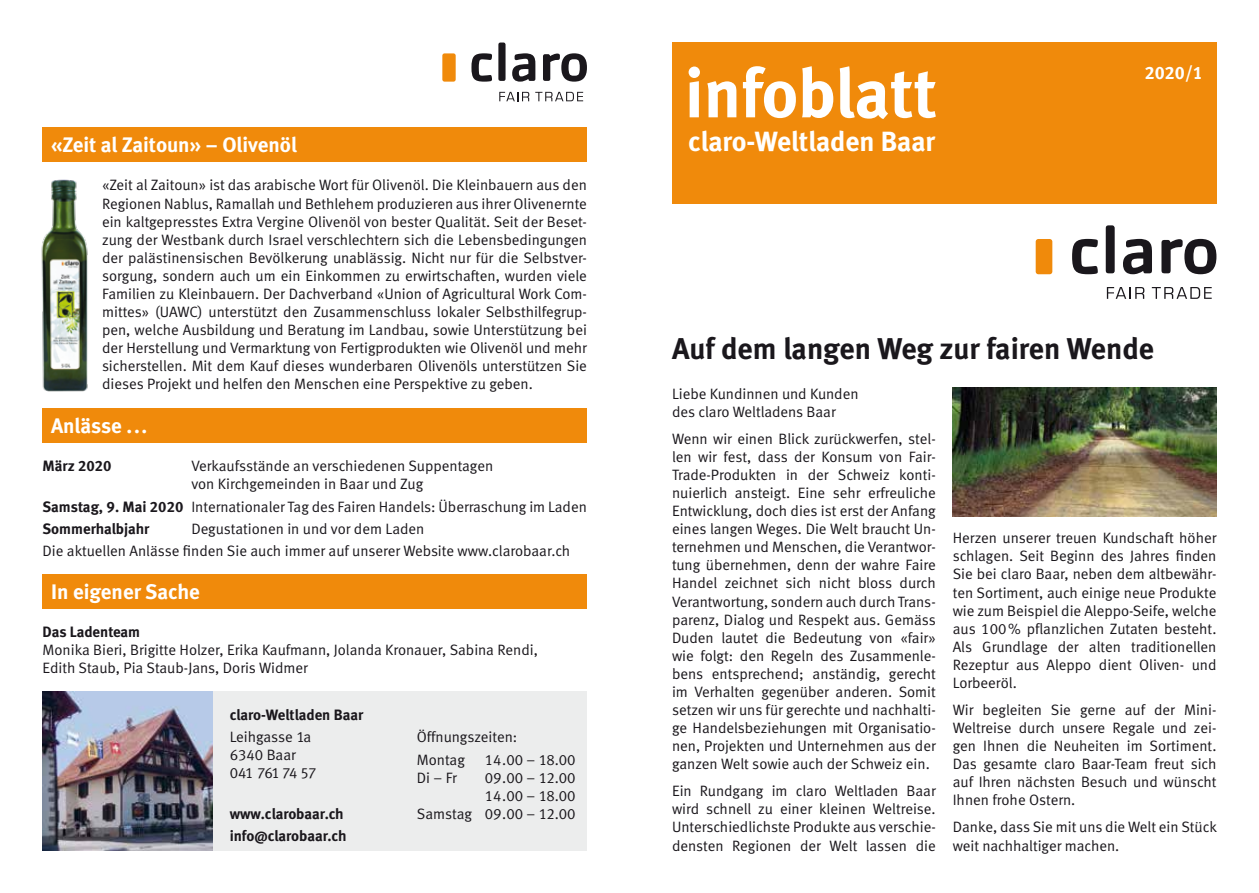
<style>
.page{position:relative;width:1259px;height:893px;background:#fff}
.page>*{position:absolute;margin:0;border:0;box-sizing:border-box;transform-origin:0 0}
.t1{font:69px "Meta Bold LF";color:#fff}
.t2{font:30px "Meta Bold LF";color:#1a171c}
.t3{font:27.75px "Meta Bold LF";color:#fff}
.t4{font:21px "Meta Bold LF";color:#fff}
.t5{font:18px "Meta Bold LF";color:#fff}
.t6{font:15px/18px "Meta Normal LF";color:#1a171c}
.t7{font:15px/22.4px "Meta Bold LF";color:#1a171c}
.s1{font-family:"Meta Bold LF"}
</style>
<div class="page">
<img style="left:952px;top:388px;width:264px;height:128px">
<div style="left:672px;top:43px;width:544px;height:161px;background:#f08a0b"></div>
<div style="left:1035px;top:239px;width:17px;height:35px;background:#f08a0b;border-radius:3px"></div>
<svg style="left:1107px;top:287px;width:37px;height:12px"></svg>
<svg style="left:1151px;top:287px;width:60px;height:12px"></svg>
<svg style="left:1072px;top:239px;width:25px;height:35px"></svg>
<svg style="left:1105px;top:225px;width:9px;height:48px"></svg>
<svg style="left:1123px;top:239px;width:29px;height:35px"></svg>
<svg style="left:1161px;top:239px;width:55px;height:35px"></svg>
<div style="left:442px;top:53px;width:14px;height:29px;background:#f08a0b;border-radius:2px"></div>
<svg style="left:499px;top:92px;width:30px;height:9px"></svg>
<svg style="left:535px;top:92px;width:48px;height:9px"></svg>
<svg style="left:471px;top:53px;width:21px;height:29px"></svg>
<svg style="left:498px;top:43px;width:7px;height:38px"></svg>
<svg style="left:512px;top:53px;width:23px;height:29px"></svg>
<svg style="left:543px;top:53px;width:44px;height:29px"></svg>
<div style="left:213px;top:691px;width:374px;height:159px;background:#eceded"></div>
<div style="left:43px;top:574px;width:544px;height:34px;background:#f08a0b"></div>
<div style="left:43px;top:128px;width:544px;height:34px;background:#f08a0b"></div>
<div style="left:43px;top:408px;width:544px;height:34px;background:#f08a0b"></div>
<img style="left:43px;top:691px;width:170px;height:159px">
<img style="left:41px;top:179px;width:47px;height:213px">
<h3 class="t4" style="left:51px;top:133px;width:247px">«Zeit al Zaitoun» – Olivenöl</h3>
<p class="t6" style="left:102px;top:176px;width:486px;text-align:justify">«Zeit al Zaitoun» ist das arabische Wort für Olivenöl. Die Kleinbauern aus den Regionen Nablus, Ramallah und Bethlehem produzieren aus ihrer Olivenernte ein kaltgepresstes Extra Vergine Olivenöl von bester Qualität. Seit der Beset&shy;zung der Westbank durch Israel verschlechtern sich die Lebensbedingungen der palästinensischen Bevölkerung unablässig. Nicht nur für die Selbstver&shy;sorgung, sondern auch um ein Einkommen zu erwirtschaften, wurden viele Familien zu Kleinbauern. Der Dachverband «Union of Agricultural Work Com&shy;mittes» (UAWC) unterstützt den Zusammenschluss lokaler Selbsthilfegrup&shy;pen, welche Ausbildung und Beratung im Landbau, sowie Unterstützung bei der Herstellung und Vermarktung von Fertigprodukten wie Olivenöl und mehr sicherstellen. Mit dem Kauf dieses wunderbaren Olivenöls unterstützen Sie dieses Projekt und helfen den Menschen eine Perspektive zu geben.</p>
<h3 class="t4" style="left:51px;top:413px;width:98px">Anlässe ...</h3>
<p class="t7" style="left:43px;top:455px;width:71px">März 2020</p>
<p class="t6" style="left:191px;top:457px;width:303px">Verkaufsstände an verschiedenen Suppentagen von Kirchgemeinden in Baar und Zug</p>
<p class="t6" style="left:43px;top:497px;width:546px"><span class="s1">Samstag, 9. Mai 2020</span> Internationaler Tag des Fairen Handels: Überraschung im Laden</p>
<p class="t7" style="left:43px;top:517px;width:108px">Sommerhalbjahr</p>
<p class="t6" style="left:43px;top:517px;width:529px;line-height:22.4px;text-align:center">Degustationen in und vor dem Laden<br>Die aktuellen Anlässe finden Sie auch immer auf unserer Website www.clarobaar.ch</p>
<h3 class="t4" style="left:51px;top:579px;width:150px">In eigener Sache</h3>
<p class="t7" style="left:43px;top:620px;width:99px">Das Ladenteam</p>
<p class="t6" style="left:43px;top:641px;width:497px">Monika Bieri, Brigitte Holzer, Erika Kaufmann, Jolanda Kronauer, Sabina Rendi,<br>Edith Staub, Pia Staub-Jans, Doris Widmer</p>
<p class="t7" style="left:230px;top:703px;width:135px">claro-Weltladen Baar</p>
<p class="t6" style="left:230px;top:727px;width:88px">Leihgasse 1a<br>6340 Baar<br>041 761 74 57</p>
<p class="t7" style="left:230px;top:802px;width:118px">www.clarobaar.ch info@clarobaar.ch</p>
<p class="t6" style="left:417px;top:726px;width:102px;line-height:22.4px">Öffnungszeiten:<br>Montag</p>
<p class="t6" style="left:485px;top:750px;width:92px">14.00 – 18.00</p>
<p class="t6" style="left:417px;top:768px;width:42px">Di – Fr</p>
<p class="t6" style="left:417px;top:768px;width:160px;text-align:right">09.00 – 12.00<br>14.00 – 18.00<br>Samstag 09.00 – 12.00</p>
<h1 class="t1" style="left:685px;top:52px;width:253px">infoblatt</h1>
<h3 class="t3" style="left:688px;top:124px;width:248px">claro-Weltladen Baar</h3>
<p class="t5" style="left:1144px;top:62px;width:60px">2020/1</p>
<h2 class="t2" style="left:672px;top:331px;width:483px">Auf dem langen Weg zur fairen Wende</h2>
<p class="t6" style="left:672px;top:384px;width:188px">Liebe Kundinnen und Kunden des claro Weltladens Baar</p>
<p class="t6" style="left:672px;top:429px;width:265px;text-align:justify">Wenn wir einen Blick zurückwerfen, stel&shy;len wir fest, dass der Konsum von Fair-Trade-Produkten in der Schweiz konti&shy;nuierlich ansteigt. Eine sehr erfreuliche Entwicklung, doch dies ist erst der Anfang eines langen Weges. Die Welt braucht Un&shy;ternehmen und Menschen, die Verantwor&shy;tung übernehmen, denn der wahre Faire Handel zeichnet sich nicht bloss durch Verantwortung, sondern auch durch Trans&shy;parenz, Dialog und Respekt aus. Gemäss Duden lautet die Bedeutung von «fair» wie folgt: den Regeln des Zusammenle&shy;bens entsprechend; anständig, gerecht im Verhalten gegenüber anderen. Somit setzen wir uns für gerechte und nachhalti&shy;ge Handelsbeziehungen mit Organisatio&shy;nen, Projekten und Unternehmen aus der ganzen Welt sowie auch der Schweiz ein.</p>
<p class="t6" style="left:672px;top:782px;width:265px;text-align:justify">Ein Rundgang im claro Weltladen Baar wird schnell zu einer kleinen Weltreise.<br>Unterschiedlichste Produkte aus verschie&shy;densten Regionen der Welt lassen die</p>
<p class="t6" style="left:952px;top:529px;width:265px;text-align:justify">Herzen unserer treuen Kundschaft höher schlagen. Seit Beginn des Jahres finden Sie bei claro Baar, neben dem altbewähr&shy;ten Sortiment, auch einige neue Produkte wie zum Beispiel die Aleppo-Seife, welche aus 100 % pflanzlichen Zutaten besteht.<br>Als Grundlage der alten traditionellen Rezeptur aus Aleppo dient Oliven- und Lorbeeröl.</p>
<p class="t6" style="left:952px;top:700px;width:265px;text-align:justify">Wir begleiten Sie gerne auf der Mini-Weltreise durch unsere Regale und zei&shy;gen Ihnen die Neuheiten im Sortiment.<br>Das gesamte claro Baar-Team freut sich auf Ihren nächsten Besuch und wünscht Ihnen frohe Ostern.</p>
<p class="t6" style="left:952px;top:818px;width:266px">Danke, dass Sie mit uns die Welt ein Stück weit nachhaltiger machen.</p>
</div>
